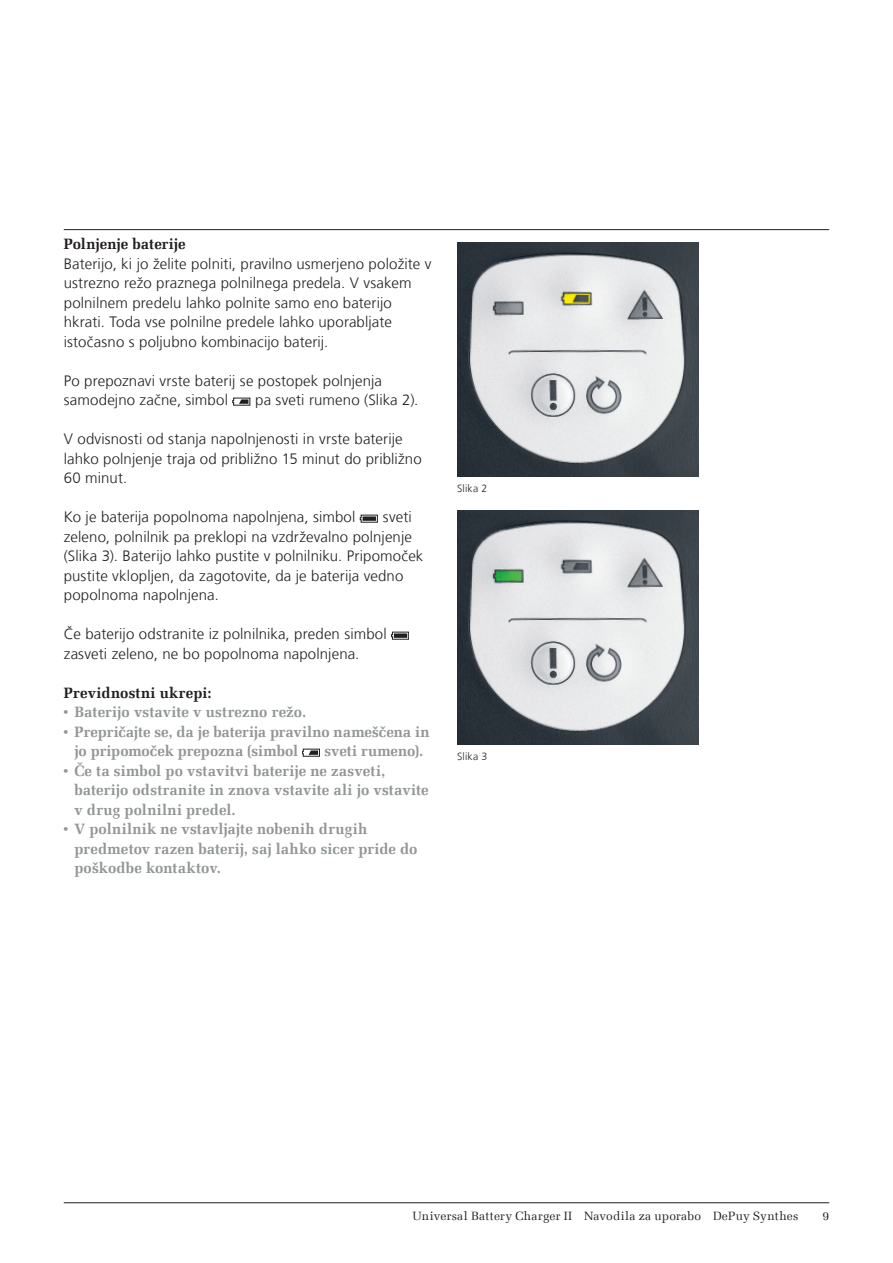
<style>
.page{position:relative;width:893px;height:1263px;background:#fff}
.page>*{position:absolute;margin:0;border:0;box-sizing:border-box;transform-origin:0 0}
.t1{font:300 15px/19.5px "Frutiger LT Com";letter-spacing:.01em;color:#231f20}
.t2{font:700 15px/19.5px "Melior Com";letter-spacing:.005em;color:#929696}
.t3{font:700 15px "Melior Com";letter-spacing:.01em;color:#231f20}
.t4{font:12px "Melior Com";letter-spacing:.02em;color:#231f20}
.t5{font:300 10.5px "Frutiger LT Com";letter-spacing:.015em;color:#231f20}
.s1{font-family:"Universal Newswith Comm Pi";font-weight:400}
</style>
<div class="page">
<img style="left:457px;top:242px;width:241px;height:234px">
<img style="left:457px;top:510px;width:241px;height:234px">
<hr style="left:64px;top:229px;width:765px;height:1px;background:#231f20">
<hr style="left:64px;top:1202px;width:765px;height:1px;background:#231f20">
<svg style="left:232px;top:398px;width:18px;height:7px"></svg>
<svg style="left:360px;top:515px;width:18px;height:7px"></svg>
<div style="left:363px;top:516px;width:13px;height:5px;background:#231f20"></div>
<svg style="left:391px;top:632px;width:18px;height:7px"></svg>
<div style="left:394px;top:633px;width:13px;height:5px;background:#231f20"></div>
<svg style="left:302px;top:749px;width:18px;height:7px"></svg>
<p class="t3" style="left:64px;top:235px;width:123px">Polnjenje baterije</p>
<p class="t1" style="left:64px;top:254px;width:369px">Baterijo, ki jo želite polniti, pravilno usmerjeno položite v ustrezno režo praznega polnilnega predela. V vsakem polnilnem predelu lahko polnite samo eno baterijo hkrati. Toda vse polnilne predele lahko uporabljate istočasno s poljubno kombinacijo baterij.</p>
<p class="t1" style="left:64px;top:371px;width:320px">Po prepoznavi vrste baterij se postopek polnjenja samodejno začne, simbol</p>
<p class="t1" style="left:255px;top:390px;width:165px">pa sveti rumeno (Slika 2).</p>
<p class="t1" style="left:64px;top:429px;width:359px">V odvisnosti od stanja napolnjenosti in vrste baterije lahko polnjenje traja od približno 15 minut do približno<br>60 minut.</p>
<p class="t1" style="left:64px;top:507px;width:293px">Ko je baterija popolnoma napolnjena, simbol</p>
<p class="t1" style="left:64px;top:507px;width:361px;text-indent:319px">sveti zeleno, polnilnik pa preklopi na vzdrževalno polnjenje (Slika 3). Baterijo lahko pustite v polnilniku. Pripomoček pustite vklopljen, da zagotovite, da je baterija vedno popolnoma napolnjena.</p>
<p class="t1" style="left:64px;top:624px;width:324px">Če baterijo odstranite iz polnilnika, preden simbol zasveti zeleno, ne bo popolnoma napolnjena.</p>
<p class="t3" style="left:64px;top:683px;width:149px">Previdnostni ukrepi:</p>
<p class="t2" style="left:64px;top:702px;width:244px"><span class="s1">•</span> Baterijo vstavite v ustrezno režo.</p>
<p class="t2" style="left:74px;top:722px;width:357px;text-indent:-11px"><span class="s1">•</span> Prepričajte se, da je baterija pravilno nameščena in jo pripomoček prepozna (simbol</p>
<p class="t2" style="left:324px;top:741px;width:101px">sveti rumeno).</p>
<p class="t2" style="left:74px;top:761px;width:356px;text-indent:-11px"><span class="s1">•</span> Če ta simbol po vstavitvi baterije ne zasveti, baterijo odstranite in znova vstavite ali jo vstavite v drug polnilni predel.</p>
<p class="t2" style="left:74px;top:819px;width:345px;text-indent:-11px"><span class="s1">•</span> V polnilnik ne vstavljajte nobenih drugih predmetov razen baterij, saj lahko sicer pride do poškodbe kontaktov.</p>
<p class="t5" style="left:457px;top:482px;width:32px">Slika 2</p>
<p class="t5" style="left:457px;top:750px;width:32px">Slika 3</p>
<p class="t4" style="left:412px;top:1209px;width:387px">Universal Battery Charger II Navodila za uporabo DePuy Synthes</p>
<p class="t4" style="left:822px;top:1209px;width:8px">9</p>
</div>
